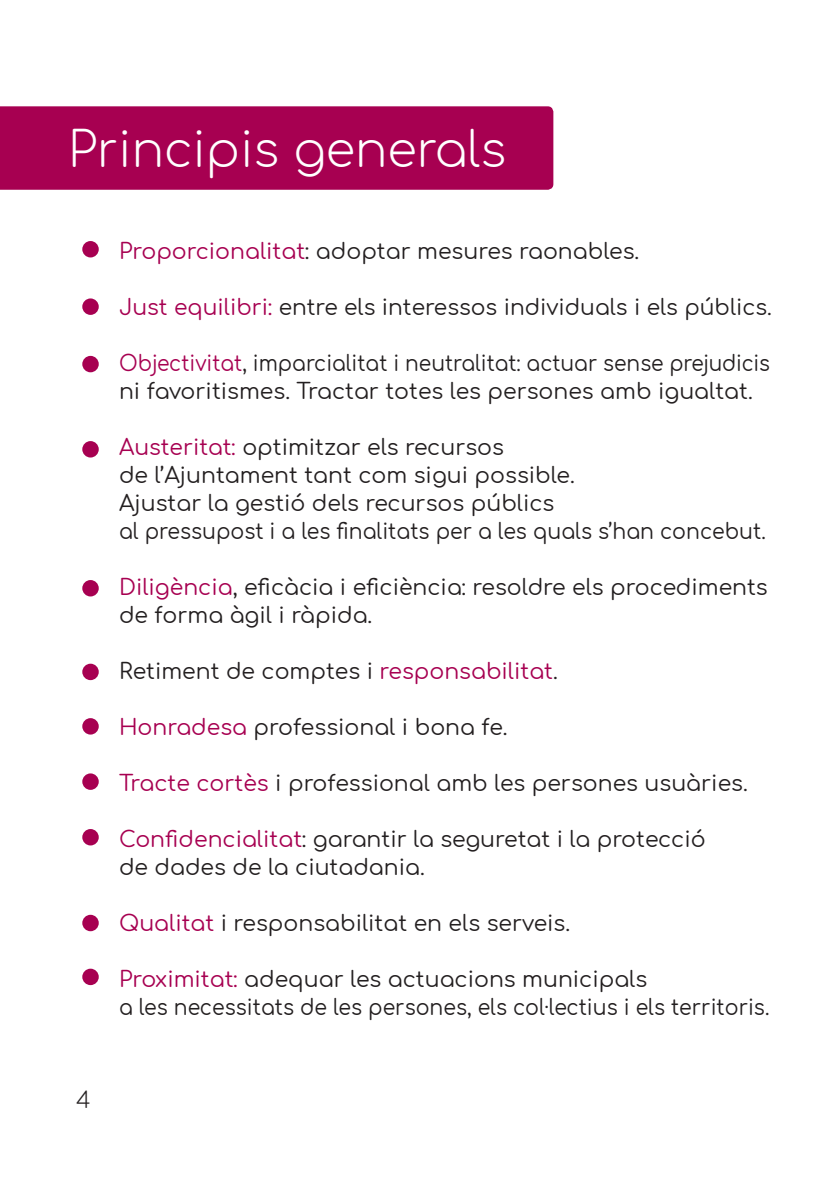
<style>
.page{position:relative;width:840px;height:1191px;background:#fff}
.page>*{position:absolute;margin:0;border:0;box-sizing:border-box;transform-origin:0 0}
.t1{font:300 48px "Comfortaa";color:#fff}
.t2{font:22px/28px "Comfortaa";color:#231f20}
.t3{font:22px "Comfortaa";color:#231f20;scale:.93 1}
.t4{font:22px/28px "Comfortaa";color:#231f20;scale:.92 1}
.t5{font:300 22px "Comfortaa";color:#231f20}
.s1{color:#a70051}
</style>
<div class="page">
<div style="left:0;top:106px;width:553px;height:84px;background:#a70051"></div>
<div style="left:82px;top:241px;width:17px;height:16px;background:#a70051;border-radius:50%"></div>
<div style="left:82px;top:298px;width:17px;height:17px;background:#a70051;border-radius:50%"></div>
<div style="left:82px;top:356px;width:17px;height:16px;background:#a70051;border-radius:50%"></div>
<div style="left:82px;top:441px;width:17px;height:16px;background:#a70051;border-radius:50%"></div>
<div style="left:82px;top:580px;width:17px;height:16px;background:#a70051;border-radius:50%"></div>
<div style="left:82px;top:663px;width:17px;height:17px;background:#a70051;border-radius:50%"></div>
<div style="left:82px;top:718px;width:17px;height:16px;background:#a70051;border-radius:50%"></div>
<div style="left:82px;top:829px;width:17px;height:16px;background:#a70051;border-radius:50%"></div>
<div style="left:82px;top:773px;width:17px;height:17px;background:#a70051;border-radius:50%"></div>
<div style="left:82px;top:914px;width:17px;height:17px;background:#a70051;border-radius:50%"></div>
<div style="left:82px;top:968px;width:17px;height:17px;background:#a70051;border-radius:50%"></div>
<p class="t1" style="left:68px;top:106px;width:439px">Principis generals</p>
<p class="t5" style="left:76px;top:1080px;width:16px">4</p>
<p class="t2" style="left:119px;top:234px;width:521px"><span class="s1">Proporcionalitat</span>: adoptar mesures raonables.</p>
<p class="t2" style="left:119px;top:290px;width:654px"><span class="s1">Just equilibri:</span> entre els interessos individuals i els públics.</p>
<p class="t4" style="left:119px;top:346px;width:708px"><span class="s1">Objectivitat</span>, imparcialitat i neutralitat: actuar sense prejudicis ni favoritismes. Tractar totes les persones amb igualtat.</p>
<p class="t2" style="left:119px;top:430px;width:386px"><span class="s1">Austeritat:</span> optimitzar els recursos</p>
<p class="t2" style="left:119px;top:458px;width:457px">de l’Ajuntament tant com sigui possible.</p>
<p class="t2" style="left:119px;top:486px;width:436px">Ajustar la gestió dels recursos públics</p>
<p class="t3" style="left:119px;top:511px;width:696px">al pressupost i a les finalitats per a les quals s’han concebut.</p>
<p class="t2" style="left:119px;top:570px;width:650px"><span class="s1">Diligència</span>, eficàcia i eficiència: resoldre els procediments de forma àgil i ràpida.</p>
<p class="t2" style="left:119px;top:654px;width:440px">Retiment de comptes i <span class="s1">responsabilitat</span>.</p>
<p class="t2" style="left:119px;top:710px;width:390px"><span class="s1">Honradesa</span> professional i bona fe.</p>
<p class="t2" style="left:119px;top:766px;width:630px"><span class="s1">Tracte cortès</span> i professional amb les persones usuàries.</p>
<p class="t2" style="left:119px;top:822px;width:587px"><span class="s1">Confidencialitat</span>: garantir la seguretat i la protecció</p>
<p class="t2" style="left:119px;top:850px;width:307px">de dades de la ciutadania.</p>
<p class="t2" style="left:119px;top:906px;width:452px"><span class="s1">Qualitat</span> i responsabilitat en els serveis.</p>
<p class="t2" style="left:119px;top:962px;width:529px"><span class="s1">Proximitat:</span> adequar les actuacions municipals</p>
<p class="t3" style="left:119px;top:987px;width:700px">a les necessitats de les persones, els col·lectius i els territoris.</p>
</div>
